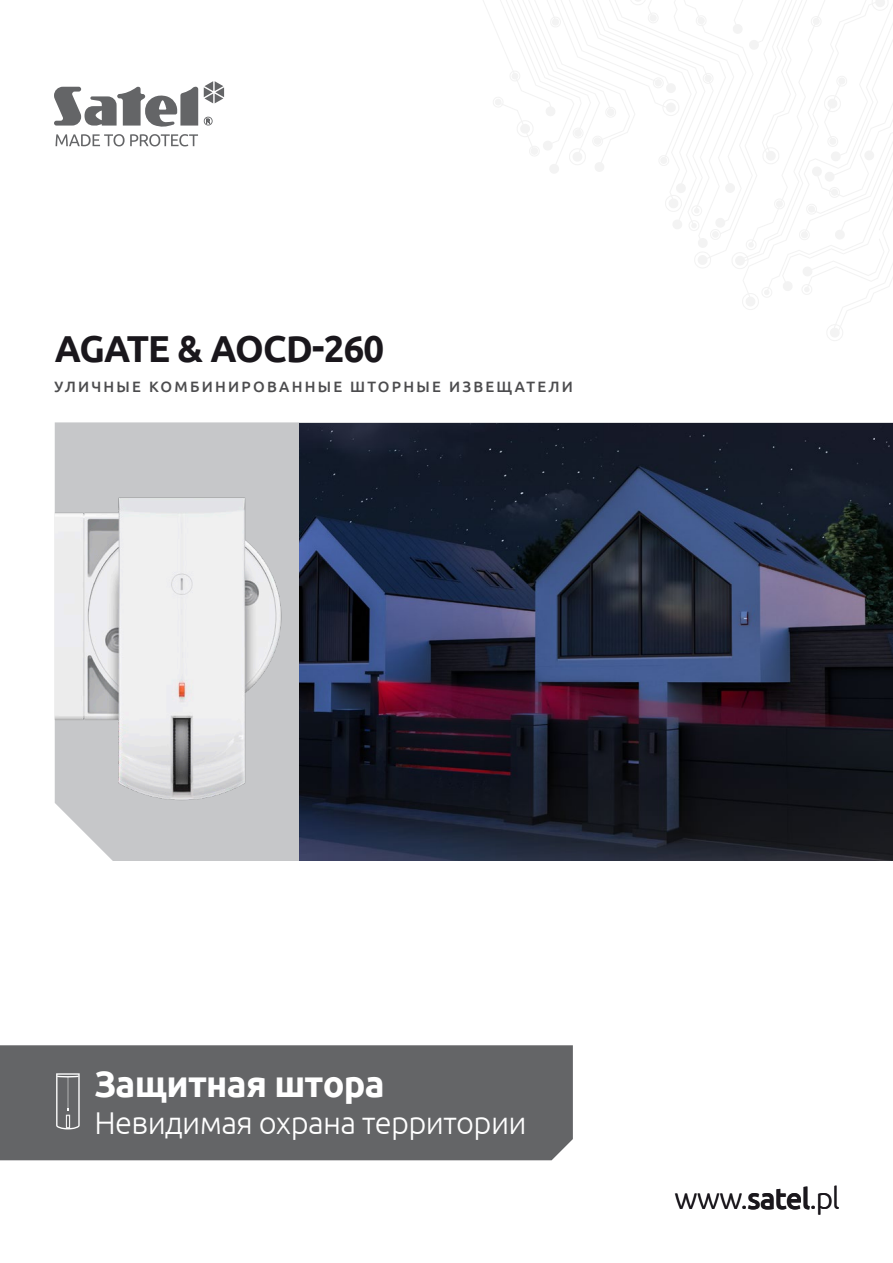
<style>
.page{position:relative;width:893px;height:1263px;background:#fff}
.page>*{position:absolute;margin:0;border:0;box-sizing:border-box;transform-origin:0 0}
.t1{font:700 37.5px "Ubuntu";letter-spacing:-.02em;color:#1a171c}
.t2{font:700 36.75px "Ubuntu";letter-spacing:-.02em;color:#fff}
.t3{font:300 31.5px "Ubuntu";letter-spacing:-.02em;color:#fff}
.t4{font:300 30px "Ubuntu";color:#1a171c}
.t5{font:500 15px "Ubuntu";letter-spacing:.15em;color:#4c4c4e}
.s1{font-weight:500}
</style>
<div class="page">
<svg style="left:483px;top:0;width:410px;height:341px"></svg>
<svg style="left:54px;top:86px;width:144px;height:41px"></svg>
<svg style="left:204px;top:81px;width:20px;height:22px"></svg>
<svg style="left:204px;top:117px;width:9px;height:9px"></svg>
<svg style="left:56px;top:134px;width:142px;height:12px"></svg>
<img style="left:55px;top:422px;width:505px;height:439px">
<img style="left:300px;top:423px;width:593px;height:438px">
<div style="left:0;top:1045px;width:573px;height:115px;background:#646567"></div>
<svg style="left:56px;top:1073px;width:24px;height:56px"></svg>
<hr style="left:67px;top:1077px;width:1px;height:31px;background:#fff">
<h1 class="t1" style="left:55px;top:326px;width:331px">AGATE &amp; AOCD-260</h1>
<p class="t5" style="left:54px;top:377px;width:520px">УЛИЧНЫЕ КОМБИНИРОВАННЫЕ ШТОРНЫЕ ИЗВЕЩАТЕЛИ</p>
<h2 class="t2" style="left:94px;top:1062px;width:292px">Защитная штора</h2>
<h3 class="t3" style="left:94px;top:1104px;width:434px">Невидимая охрана территории</h3>
<h3 class="t4" style="left:674px;top:1180px;width:167px">www.<span class="s1">satel</span>.pl</h3>
</div>
